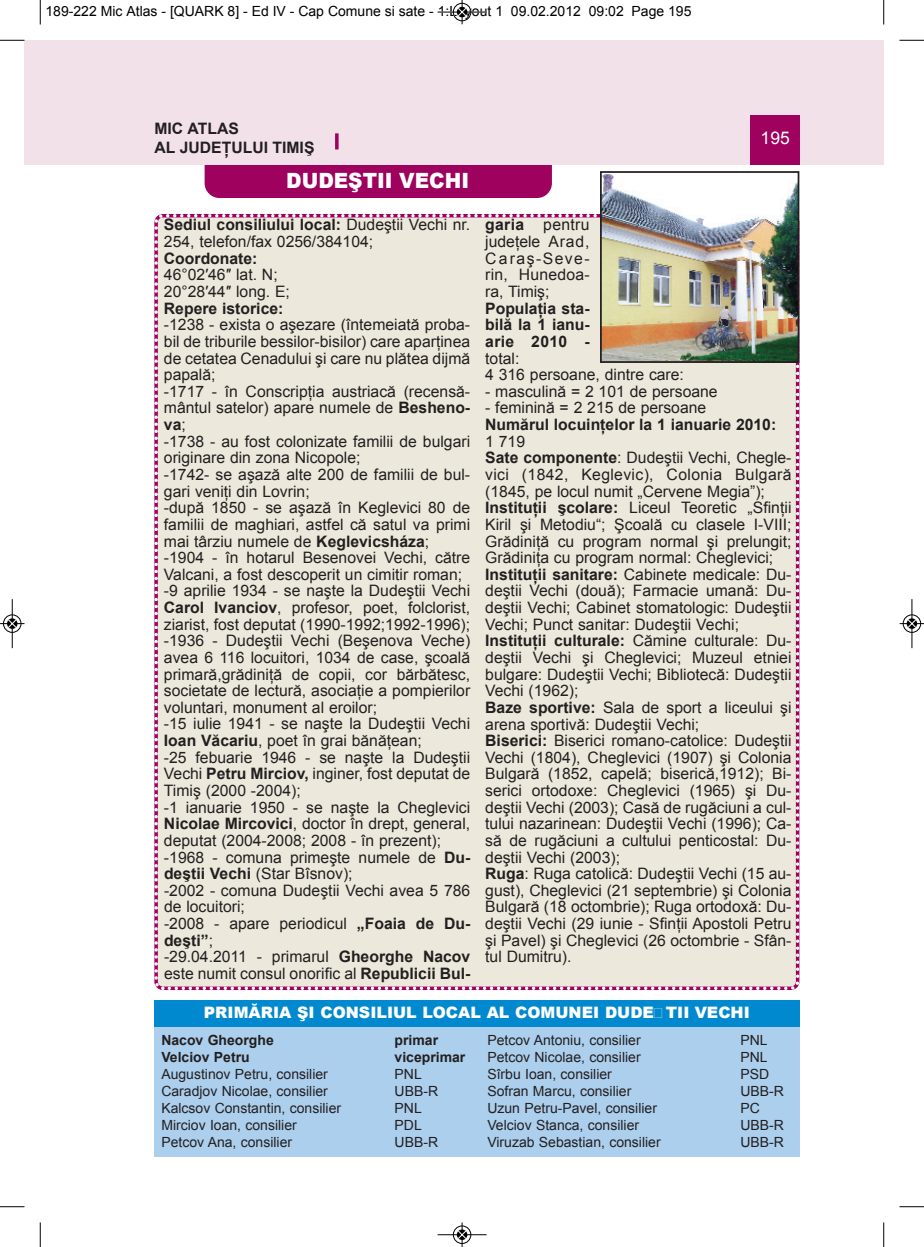
<style>
.page{position:relative;width:924px;height:1247px;background:#fff}
.page>*{position:absolute;margin:0;border:0;box-sizing:border-box;transform-origin:0 0}
.t1{font:900 21px "Arial";color:#fff;scale:.95 1}
.t2{font:17.5px "Arial";color:#fff}
.t3{font:15.75px/16.6px "Arial";color:#231f20}
.t4{font:700 15.75px/16.6px "Arial";color:#231f20}
.t5{font:900 15.75px "Arial";color:#fff}
.t6{font:14px "Arial";color:#231f20}
.t7{font:14px "Arial";color:#000}
.t8{font:700 14px "Arial";color:#231f20}
.s1{font-weight:700}
</style>
<div class="page">
<div style="left:205px;top:135px;width:347px;height:63px;background:#9e015e;border-radius:15px"></div>
<div style="left:40px;top:40px;width:844px;height:124px;background:#f3e1e9"></div>
<div style="left:750px;top:115px;width:50px;height:49px;background:#9e015e"></div>
<svg style="left:335px;top:133px;width:4px;height:16px"></svg>
<div style="left:24px;top:40px;width:16px;height:124px;background:#f3e1e9"></div>
<div style="left:154px;top:211px;width:646px;height:780px;background:#ece9dc"></div>
<svg style="left:161px;top:986px;width:4px;height:3px"></svg>
<div style="left:154px;top:1027px;width:645px;height:129px;background:#accfed"></div>
<div style="left:154px;top:1000px;width:645px;height:26px;background:#0089cf"></div>
<img style="left:603px;top:174px;width:193px;height:186px">
<div style="left:600px;top:171px;width:199px;height:192px;border:2px solid #231f20"></div>
<svg style="left:40px;top:0;width:1px;height:24px"></svg>
<svg style="left:0;top:40px;width:24px;height:1px"></svg>
<svg style="left:883px;top:0;width:1px;height:24px"></svg>
<svg style="left:899px;top:40px;width:25px;height:1px"></svg>
<svg style="left:40px;top:1222px;width:1px;height:24px"></svg>
<svg style="left:0;top:1206px;width:24px;height:1px"></svg>
<svg style="left:883px;top:1222px;width:1px;height:24px"></svg>
<svg style="left:899px;top:1206px;width:25px;height:1px"></svg>
<hr style="left:438px;top:12px;width:48px;height:1px;background:#000">
<div style="left:453px;top:3px;width:18px;height:18px;border:1px solid #000;border-radius:50%"></div>
<svg style="left:458px;top:0;width:8px;height:24px"></svg>
<hr style="left:438px;top:1234px;width:48px;height:1px;background:#000">
<div style="left:453px;top:1225px;width:18px;height:18px;border:1px solid #000;border-radius:50%"></div>
<svg style="left:458px;top:1222px;width:8px;height:24px"></svg>
<div style="left:3px;top:614px;width:19px;height:19px;border:1px solid #fff;border-radius:50%"></div>
<hr style="left:12px;top:599px;width:1px;height:49px;background:#000">
<div style="left:3px;top:614px;width:18px;height:18px;border:1px solid #000;border-radius:50%"></div>
<svg style="left:0;top:619px;width:24px;height:9px"></svg>
<div style="left:902px;top:614px;width:19px;height:19px;border:1px solid #fff;border-radius:50%"></div>
<hr style="left:911px;top:599px;width:1px;height:49px;background:#000">
<div style="left:903px;top:614px;width:18px;height:18px;border:1px solid #000;border-radius:50%"></div>
<svg style="left:900px;top:619px;width:24px;height:9px"></svg>
<p class="t7" style="left:46px;top:3px;width:647px">189-222 Mic Atlas - [QUARK 8] - Ed IV - Cap Comune si sate - 1:Layout 1 09.02.2012 09:02 Page 195</p>
<p class="t4" style="left:154px;top:119px;width:162px;line-height:18.9px">MIC ATLAS<br>AL JUDEŢULUI TIMIŞ</p>
<h1 class="t1" style="left:286px;top:165px;width:194px">DUDEŞTII VECHI</h1>
<p class="t3" style="left:164px;top:217px;width:308px"><span class="s1">Sediul consiliului local:</span> Dudeştii Vechi nr.<br>254, telefon/fax 0256/384104;</p>
<p class="t4" style="left:164px;top:250px;width:95px">Coordonate:</p>
<p class="t3" style="left:164px;top:266px;width:128px">46°02′46″ lat. N;<br>20°28′44″ long. E;</p>
<p class="t4" style="left:164px;top:300px;width:121px">Repere istorice:</p>
<p class="t3" style="left:164px;top:316px;width:308px">-1238 - exista o aşezare (întemeiată proba&shy;bil de triburile bessilor-bisilor) care aparţinea de cetatea Cenadului şi care nu plătea dijmă papală;<br>-1717 - în Conscripţia austriacă (recensă&shy;mântul satelor) apare numele de <span class="s1">Besheno&shy;va</span>;<br>-1738 - au fost colonizate familii de bulgari originare din zona Nicopole;<br>-1742- se aşază alte 200 de familii de bul&shy;gari veniţi din Lovrin;<br>-după 1850 - se aşază în Keglevici 80 de familii de maghiari, astfel că satul va primi mai târziu numele de <span class="s1">Keglevicsháza</span>; -1904 - în hotarul Besenovei Vechi, către Valcani, a fost descoperit un cimitir roman; -9 aprilie 1934 - se naşte la Dudeştii Vechi <span class="s1">Carol Ivanciov</span>, profesor, poet, folclorist, ziarist, fost deputat (1990-1992;1992-1996); -1936 - Dudeştii Vechi (Beşenova Veche) avea 6 116 locuitori, 1034 de case, şcoală primară,grădiniţă de copii, cor bărbătesc, societate de lectură, asociaţie a pompierilor voluntari, monument al eroilor;<br>-15 iulie 1941 - se naşte la Dudeştii Vechi <span class="s1">Ioan Văcariu</span>, poet în grai bănăţean;<br>-25 febuarie 1946 - se naşte la Dudeştii Vechi <span class="s1">Petru Mirciov,</span> inginer, fost deputat de Timiş (2000 -2004);<br>-1 ianuarie 1950 - se naşte la Cheglevici <span class="s1">Nicolae Mircovici</span>, doctor în drept, general, deputat (2004-2008; 2008 - în prezent); -1968 - comuna primeşte numele de <span class="s1">Du&shy;deştii Vechi</span> (Star Bîsnov);<br>-2002 - comuna Dudeştii Vechi avea 5 786 de locuitori;<br>-2008 - apare periodicul <span class="s1">„Foaia de Du&shy;deşti”</span>;<br>-29.04.2011 - primarul <span class="s1">Gheorghe Nacov </span>este numit consul onorific al <span class="s1">Republicii Bul-</span></p>
<p class="t2" style="left:760px;top:128px;width:31px">195</p>
<p class="t3" style="left:485px;top:217px;width:106px;text-align:justify"><span class="s1">garia</span> pentru judeţele Arad, Caraş-Seve&shy;rin, Hunedoa&shy;ra, Timiş;</p>
<p class="t4" style="left:485px;top:300px;width:106px;text-align:justify">Populaţia sta&shy;bilă la 1 ianu&shy;arie 2010 -</p>
<p class="t3" style="left:485px;top:350px;width:200px">total:<br>4 316 persoane, dintre care:</p>
<p class="t3" style="left:485px;top:383px;width:234px">- masculină = 2 101 de persoane</p>
<p class="t3" style="left:485px;top:399px;width:223px">- feminină = 2 215 de persoane</p>
<p class="t4" style="left:485px;top:416px;width:293px">Numărul locuinţelor la 1 ianuarie 2010:</p>
<p class="t3" style="left:485px;top:433px;width:308px">1 719<br><span class="s1">Sate componente</span>: Dudeştii Vechi, Chegle&shy;vici (1842, Keglevic), Colonia Bulgară (1845, pe locul numit „Cervene Megia”); <span class="s1">Instituţii şcolare:</span> Liceul Teoretic „Sfinţii Kiril şi Metodiu“; Şcoală cu clasele I-VIII; Grădiniţă cu program normal şi prelungit; Grădiniţa cu program normal: Cheglevici; <span class="s1">Instituţii sanitare:</span> Cabinete medicale: Du&shy;deştii Vechi (două); Farmacie umană: Du&shy;deştii Vechi; Cabinet stomatologic: Dudeştii Vechi; Punct sanitar: Dudeştii Vechi; <span class="s1">Instituţii culturale:</span> Cămine culturale: Du&shy;deştii Vechi şi Cheglevici; Muzeul etniei bulgare: Dudeştii Vechi; Bibliotecă: Dudeştii Vechi (1962);<br><span class="s1">Baze sportive:</span> Sala de sport a liceului şi arena sportivă: Dudeştii Vechi;<br><span class="s1">Biserici:</span> Biserici romano-catolice: Dudeştii Vechi (1804), Cheglevici (1907) şi Colonia Bulgară (1852, capelă; biserică,1912); Bi&shy;serici ortodoxe: Cheglevici (1965) şi Du&shy;deştii Vechi (2003); Casă de rugăciuni a cul&shy;tului nazarinean: Dudeştii Vechi (1996); Ca&shy;să de rugăciuni a cultului penticostal: Du&shy;deştii Vechi (2003);<br><span class="s1">Ruga</span>: Ruga catolică: Dudeştii Vechi (15 au&shy;gust), Cheglevici (21 septembrie) şi Colonia Bulgară (18 octombrie); Ruga ortodoxă: Du&shy;deştii Vechi (29 iunie - Sfinţii Apostoli Petru şi Pavel) şi Cheglevici (26 octombrie - Sfân&shy;tul Dumitru).</p>
<p class="t5" style="left:204px;top:1000px;width:547px">PRIMĂRIA ŞI CONSILIUL LOCAL AL COMUNEI DUDEȘTII VECHI</p>
<p class="t8" style="left:161px;top:1031px;width:114px">Nacov Gheorghe</p>
<p class="t8" style="left:394px;top:1031px;width:45px">primar</p>
<p class="t8" style="left:161px;top:1048px;width:90px">Velciov Petru</p>
<p class="t8" style="left:394px;top:1048px;width:72px">viceprimar</p>
<p class="t6" style="left:161px;top:1065px;width:168px">Augustinov Petru, consilier</p>
<p class="t6" style="left:394px;top:1065px;width:29px">PNL</p>
<p class="t6" style="left:161px;top:1083px;width:168px">Caradjov Nicolae, consilier</p>
<p class="t6" style="left:395px;top:1083px;width:45px">UBB-R</p>
<p class="t6" style="left:161px;top:1100px;width:181px">Kalcsov Constantin, consilier</p>
<p class="t6" style="left:395px;top:1100px;width:29px">PNL</p>
<p class="t6" style="left:161px;top:1117px;width:137px">Mirciov Ioan, consilier</p>
<p class="t6" style="left:395px;top:1117px;width:29px">PDL</p>
<p class="t6" style="left:161px;top:1134px;width:132px">Petcov Ana, consilier</p>
<p class="t6" style="left:395px;top:1134px;width:45px">UBB-R</p>
<p class="t6" style="left:487px;top:1031px;width:155px">Petcov Antoniu, consilier</p>
<p class="t6" style="left:740px;top:1031px;width:29px">PNL</p>
<p class="t6" style="left:487px;top:1048px;width:155px">Petcov Nicolae, consilier</p>
<p class="t6" style="left:740px;top:1048px;width:29px">PNL</p>
<p class="t6" style="left:487px;top:1065px;width:126px">Sîrbu Ioan, consilier</p>
<p class="t6" style="left:740px;top:1065px;width:30px">PSD</p>
<p class="t6" style="left:487px;top:1083px;width:145px">Sofran Marcu, consilier</p>
<p class="t6" style="left:740px;top:1083px;width:45px">UBB-R</p>
<p class="t6" style="left:487px;top:1100px;width:171px">Uzun Petru-Pavel, consilier</p>
<p class="t6" style="left:740px;top:1100px;width:21px">PC</p>
<p class="t6" style="left:487px;top:1117px;width:153px">Velciov Stanca, consilier</p>
<p class="t6" style="left:740px;top:1117px;width:45px">UBB-R</p>
<p class="t6" style="left:487px;top:1134px;width:175px">Viruzab Sebastian, consilier</p>
<p class="t6" style="left:740px;top:1134px;width:45px">UBB-R</p>
</div>
